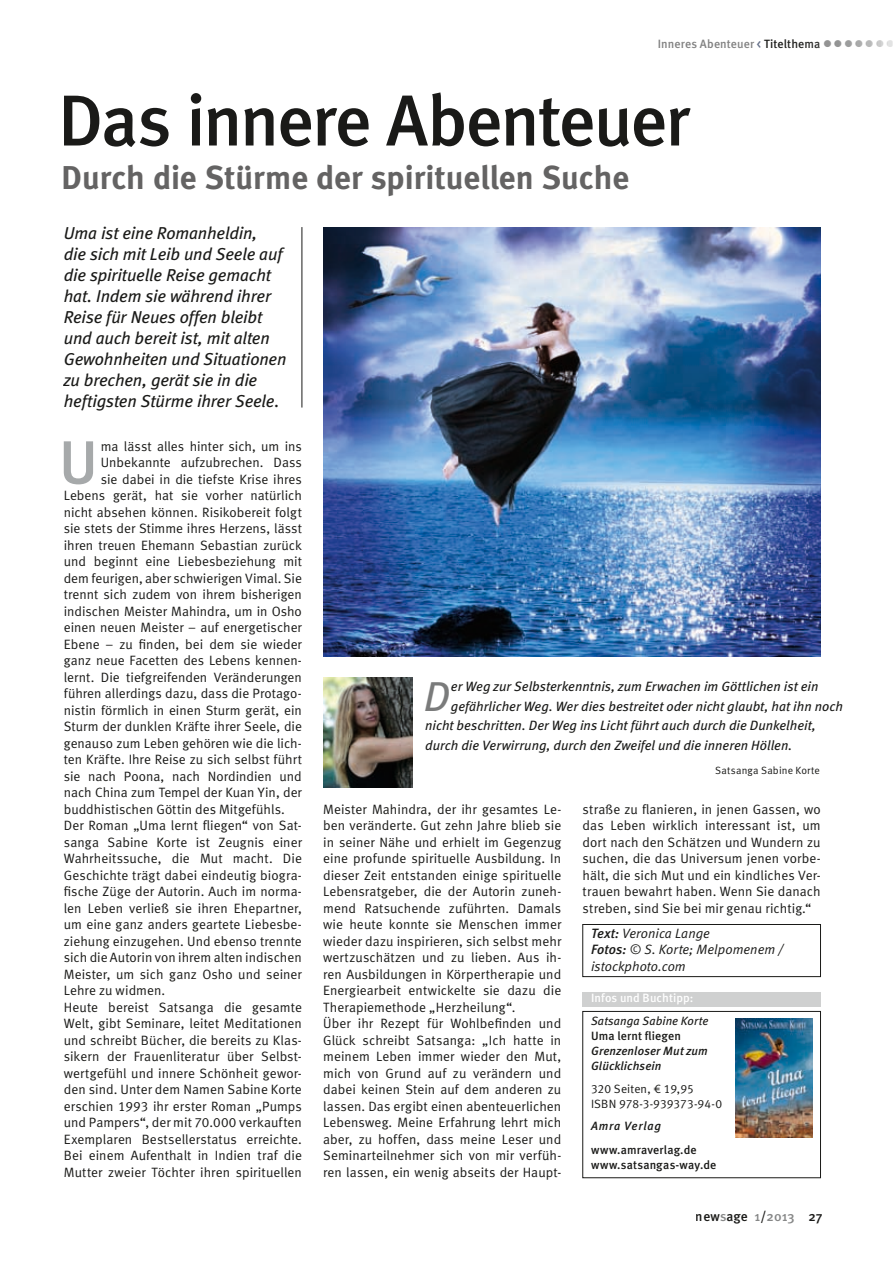
<style>
.page{position:relative;width:893px;height:1263px;background:#fff}
.page>*{position:absolute;margin:0;border:0;box-sizing:border-box;transform-origin:0 0}
.t1{font:72px "Meta Medium LF";letter-spacing:-.025em;color:#1a1a18}
.t2{font:61.2px "Meta Medium LF";color:#a6a9aa}
.t3{font:italic 41.85px "Meta Book LF";color:#7a7b7b}
.t4{font:33px "Meta Bold LF";color:#646363}
.t5{font:italic 17.25px/21px "Meta Book LF";letter-spacing:-.01em;color:#1a1a18}
.t6{font:13.5px/16.5px "Meta Normal LF";letter-spacing:.005em;color:#1a1a18}
.t7{font:italic 13.5px "Meta Book LF";color:#1a1a18}
.t8{font:italic 13.5px/16.5px "Meta Normal LF";letter-spacing:.005em;color:#1a1a18}
.t9{font:italic 13.5px "Meta Normal";color:#1a1a18}
.t10{font:500 13.5px "Meta";letter-spacing:.01em;color:#1a1a18}
.t11{font:12px/15px "Meta Medium LF";letter-spacing:.015em;color:#1a1a18}
.t12{font:12px/15px "Meta Normal LF";letter-spacing:.005em;color:#1a1a18}
.t13{font:500 12px "Meta";letter-spacing:.01em;color:#828282}
.t14{font:italic 12px/15px "Meta Medium LF";letter-spacing:.015em;color:#1a1a18}
.t15{font:italic 12px "Meta Book LF";letter-spacing:.005em;color:#1a1a18}
.t16{font:12px "Meta Medium LF";letter-spacing:.01em;color:#fff}
.t17{font:italic 12px "Meta Medium LF";letter-spacing:.06em;color:#1a1a18}
.t18{font:10.5px "Meta Normal LF";letter-spacing:.015em;color:#1a1a18}
.s1{color:#657089}
.s2{color:#1a1a18}
.s3{color:#7a7b7b}
.s4{font-family:"Meta Medium LF"}
.s5{color:#868787}
</style>
<div class="page">
<div style="left:583px;top:992px;width:238px;height:14px;background:#cfd0d0"></div>
<img style="left:735px;top:1018px;width:77px;height:120px">
<img style="left:323px;top:677px;width:89px;height:110px">
<img style="left:323px;top:227px;width:498px;height:430px">
<div style="left:583px;top:1011px;width:238px;height:167px;border:1px solid #1a1a18"></div>
<div style="left:583px;top:924px;width:238px;height:53px;border:1px solid #1a1a18"></div>
<hr style="left:302px;top:227px;width:1px;height:180px;background:#1a1a18">
<p class="t13" style="left:658px;top:37px;width:238px">Inneres Abenteuer <span class="s1">&lt;</span> <span class="s2">Titelthema</span> ●<span class="s3">●●●●●●</span></p>
<h1 class="t1" style="left:58px;top:79px;width:633px">Das innere Abenteuer</h1>
<h3 class="t4" style="left:62px;top:158px;width:569px">Durch die Stürme der spirituellen Suche</h3>
<p class="t5" style="left:64px;top:222px;width:224px">Uma ist eine Romanheldin,<br>die sich mit Leib und Seele auf die spirituelle Reise gemacht hat. Indem sie während ihrer<br>Reise für Neues offen bleibt und auch bereit ist, mit alten<br>Gewohnheiten und Situationen zu brechen, gerät sie in die heftigsten Stürme ihrer Seele.</p>
<h2 class="t2" style="left:59px;top:427px;width:40px">U</h2>
<p class="t6" style="left:101px;top:438px;width:203px">ma lässt alles hinter sich, um ins</p>
<p class="t6" style="left:101px;top:454px;width:203px">Unbekannte aufzubrechen. Dass</p>
<p class="t6" style="left:101px;top:471px;width:203px">sie dabei in die tiefste Krise ihres</p>
<p class="t6" style="left:64px;top:487px;width:240px">Lebens gerät, hat sie vorher natürlich</p>
<p class="t6" style="left:64px;top:504px;width:240px">nicht absehen können. Risikobereit folgt</p>
<p class="t6" style="left:64px;top:520px;width:240px">sie stets der Stimme ihres Herzens, lässt</p>
<p class="t6" style="left:64px;top:537px;width:240px">ihren treuen Ehemann Sebastian zurück</p>
<p class="t6" style="left:64px;top:553px;width:240px">und beginnt eine Liebesbeziehung mit</p>
<p class="t6" style="left:64px;top:570px;width:240px">dem feurigen, aber schwierigen Vimal. Sie</p>
<p class="t6" style="left:64px;top:586px;width:240px">trennt sich zudem von ihrem bisherigen</p>
<p class="t6" style="left:64px;top:603px;width:240px">indischen Meister Mahindra, um in Osho</p>
<p class="t6" style="left:64px;top:619px;width:240px">einen neuen Meister – auf energetischer</p>
<p class="t6" style="left:64px;top:636px;width:240px">Ebene – zu finden, bei dem sie wieder</p>
<p class="t6" style="left:64px;top:652px;width:240px">ganz neue Facetten des Lebens kennen-</p>
<p class="t6" style="left:64px;top:668px;width:240px">lernt. Die tiefgreifenden Veränderungen</p>
<p class="t6" style="left:64px;top:685px;width:240px">führen allerdings dazu, dass die Protago-</p>
<p class="t6" style="left:64px;top:701px;width:240px">nistin förmlich in einen Sturm gerät, ein</p>
<p class="t6" style="left:64px;top:718px;width:240px">Sturm der dunklen Kräfte ihrer Seele, die</p>
<p class="t6" style="left:64px;top:734px;width:240px">genauso zum Leben gehören wie die lich-</p>
<p class="t6" style="left:64px;top:751px;width:240px">ten Kräfte. Ihre Reise zu sich selbst führt</p>
<p class="t6" style="left:64px;top:767px;width:240px">sie nach Poona, nach Nordindien und</p>
<p class="t6" style="left:64px;top:784px;width:240px">nach China zum Tempel der Kuan Yin, der</p>
<p class="t6" style="left:64px;top:800px;width:223px">buddhistischen Göttin des Mitgefühls.</p>
<p class="t6" style="left:64px;top:817px;width:240px">Der Roman „Uma lernt fliegen“ von Sat-</p>
<p class="t6" style="left:64px;top:833px;width:240px">sanga Sabine Korte ist Zeugnis einer</p>
<p class="t6" style="left:64px;top:850px;width:240px">Wahrheitssuche, die Mut macht. Die</p>
<p class="t6" style="left:64px;top:866px;width:240px">Geschichte trägt dabei eindeutig biogra-</p>
<p class="t6" style="left:64px;top:883px;width:240px">fische Züge der Autorin. Auch im norma-</p>
<p class="t6" style="left:64px;top:899px;width:240px">len Leben verließ sie ihren Ehepartner,</p>
<p class="t6" style="left:64px;top:916px;width:240px">um eine ganz anders geartete Liebesbe-</p>
<p class="t6" style="left:64px;top:932px;width:240px">ziehung einzugehen. Und ebenso trennte</p>
<p class="t6" style="left:64px;top:949px;width:240px">sich die Autorin von ihrem alten indischen</p>
<p class="t6" style="left:64px;top:965px;width:240px">Meister, um sich ganz Osho und seiner</p>
<p class="t6" style="left:64px;top:982px;width:103px">Lehre zu widmen.</p>
<p class="t6" style="left:64px;top:998px;width:240px">Heute bereist Satsanga die gesamte</p>
<p class="t6" style="left:64px;top:1015px;width:240px">Welt, gibt Seminare, leitet Meditationen</p>
<p class="t6" style="left:64px;top:1031px;width:240px">und schreibt Bücher, die bereits zu Klas-</p>
<p class="t6" style="left:64px;top:1048px;width:240px">sikern der Frauenliteratur über Selbst-</p>
<p class="t6" style="left:64px;top:1064px;width:240px">wertgefühl und innere Schönheit gewor-</p>
<p class="t6" style="left:64px;top:1081px;width:240px">den sind. Unter dem Namen Sabine Korte</p>
<p class="t6" style="left:64px;top:1097px;width:240px">erschien 1993 ihr erster Roman „Pumps</p>
<p class="t6" style="left:64px;top:1114px;width:240px">und Pampers“, der mit 70.000 verkauften</p>
<p class="t6" style="left:64px;top:1130px;width:240px">Exemplaren Bestsellerstatus erreichte.</p>
<p class="t6" style="left:64px;top:1147px;width:240px">Bei einem Aufenthalt in Indien traf die</p>
<p class="t6" style="left:64px;top:1163px;width:240px">Mutter zweier Töchter ihren spirituellen</p>
<h3 class="t3" style="left:424px;top:672px;width:28px">D</h3>
<p class="t7" style="left:451px;top:678px;width:369px">er Weg zur Selbsterkenntnis, zum Erwachen im Göttlichen ist ein</p>
<p class="t7" style="left:451px;top:698px;width:393px">gefährlicher Weg. Wer dies bestreitet oder nicht glaubt, hat ihn noch</p>
<p class="t7" style="left:425px;top:717px;width:392px">nicht beschritten. Der Weg ins Licht führt auch durch die Dunkelheit,</p>
<p class="t7" style="left:425px;top:737px;width:368px">durch die Verwirrung, durch den Zweifel und die inneren Höllen.</p>
<p class="t18" style="left:715px;top:764px;width:106px">Satsanga Sabine Korte</p>
<p class="t6" style="left:323px;top:801px;width:240px">Meister Mahindra, der ihr gesamtes Le&shy;ben veränderte. Gut zehn Jahre blieb sie in seiner Nähe und erhielt im Gegenzug eine profunde spirituelle Ausbildung. In dieser Zeit entstanden einige spirituelle Lebensratgeber, die der Autorin zuneh&shy;mend Ratsuchende zuführten. Damals wie heute konnte sie Menschen immer wieder dazu inspirieren, sich selbst mehr wertzuschätzen und zu lieben. Aus ih&shy;ren Ausbildungen in Körpertherapie und Energiearbeit entwickelte sie dazu die Therapiemethode „Herzheilung“.<br>Über ihr Rezept für Wohlbefinden und Glück schreibt Satsanga: „Ich hatte in meinem Leben immer wieder den Mut, mich von Grund auf zu verändern und dabei keinen Stein auf dem anderen zu lassen. Das ergibt einen abenteuerlichen Lebensweg. Meine Erfahrung lehrt mich aber, zu hoffen, dass meine Leser und Seminarteilnehmer sich von mir verfüh&shy;ren lassen, ein wenig abseits der Haupt-</p>
<p class="t6" style="left:583px;top:801px;width:240px;text-align:justify">straße zu flanieren, in jenen Gassen, wo das Leben wirklich interessant ist, um dort nach den Schätzen und Wundern zu suchen, die das Universum jenen vorbe&shy;hält, die sich Mut und ein kindliches Ver&shy;trauen bewahrt haben. Wenn Sie danach streben, sind Sie bei mir genau richtig.“</p>
<p class="t9" style="left:591px;top:925px;width:120px"><span class="s4">Text:</span> Veronica Lange</p>
<p class="t8" style="left:591px;top:941px;width:194px"><span class="s4">Fotos:</span> © S. Korte; Melpomenem / istockphoto.com</p>
<p class="t16" style="left:591px;top:991px;width:104px">Infos und Buchtipp:</p>
<p class="t15" style="left:591px;top:1014px;width:119px">Satsanga Sabine Korte</p>
<p class="t11" style="left:591px;top:1028px;width:91px">Uma lernt fliegen</p>
<p class="t14" style="left:591px;top:1043px;width:118px">Grenzenloser Mut zum<br>Glücklichsein</p>
<p class="t12" style="left:591px;top:1081px;width:133px">320 Seiten, € 19,95<br>ISBN 978-3-939373-94-0</p>
<p class="t17" style="left:591px;top:1119px;width:72px">Amra Verlag</p>
<p class="t11" style="left:591px;top:1142px;width:127px">www.amraverlag.de www.satsangas-way.de</p>
<p class="t10" style="left:696px;top:1208px;width:128px">new<span class="s5">s</span>age <span class="s5">1</span>/<span class="s5">2013</span> 27</p>
</div>
